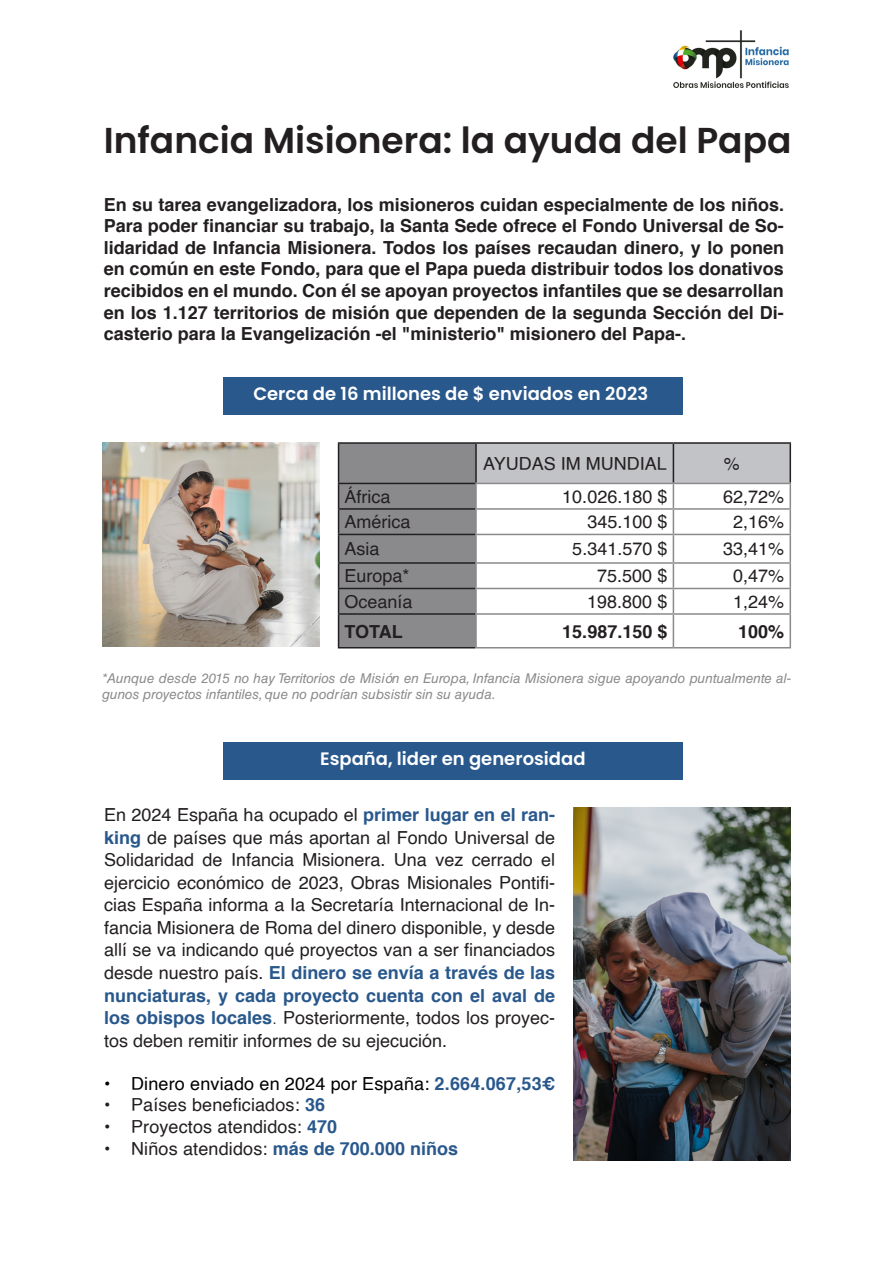
<style>
.page{position:relative;width:893px;height:1263px;background:#fff}
.page>*{position:absolute;margin:0;border:0;box-sizing:border-box;transform-origin:0 0}
.t1{font:600 36px "Poppins";color:#231f20}
.t2{font:18px/22.5px "Helvetica";color:#231f20;text-align:justify}
.t3{font:700 18px/21.6px "Helvetica";color:#231f20;text-align:justify}
.t4{font:600 18px "Poppins";color:#fff}
.t5{font:18px "Helvetica";letter-spacing:.01em;color:#000}
.t6{font:700 18px "Helvetica";color:#29588c}
.t7{font:italic 13.5px/16.2px "Helvetica LT Std";color:#8a8a8d}
.s1{font-weight:700;color:#29588c}
.s2{font-family:"Helvetica LT Std";font-weight:300}
.s3{font-weight:400;color:#231f20}
</style>
<div class="page">
<div style="left:223px;top:377px;width:459px;height:38px;background:#29588c"></div>
<img style="left:673px;top:30px;width:116px;height:58px">
<img style="left:102px;top:442px;width:218px;height:204px">
<hr style="left:338px;top:442px;width:138px;height:2px;background:#231f20">
<hr style="left:476px;top:442px;width:197px;height:2px;background:#231f20">
<hr style="left:673px;top:442px;width:118px;height:2px;background:#231f20">
<hr style="left:789px;top:444px;width:2px;height:39px;background:#231f20">
<hr style="left:673px;top:483px;width:118px;height:1px;background:#8a8a8d">
<hr style="left:789px;top:484px;width:2px;height:24px;background:#8a8a8d">
<hr style="left:673px;top:508px;width:118px;height:2px;background:#8a8a8d">
<hr style="left:789px;top:510px;width:2px;height:24px;background:#8a8a8d">
<hr style="left:673px;top:534px;width:118px;height:1px;background:#8a8a8d">
<hr style="left:789px;top:535px;width:2px;height:27px;background:#8a8a8d">
<hr style="left:673px;top:562px;width:118px;height:2px;background:#8a8a8d">
<hr style="left:789px;top:564px;width:2px;height:24px;background:#8a8a8d">
<hr style="left:673px;top:588px;width:118px;height:1px;background:#8a8a8d">
<svg style="left:338px;top:443px;width:452px;height:205px"></svg>
<hr style="left:789px;top:589px;width:2px;height:24px;background:#8a8a8d">
<hr style="left:475px;top:613px;width:198px;height:2px;background:#8a8a8d">
<hr style="left:475px;top:615px;width:2px;height:32px;background:#8a8a8d">
<hr style="left:673px;top:613px;width:118px;height:2px;background:#8a8a8d">
<hr style="left:673px;top:615px;width:1px;height:32px;background:#8a8a8d">
<hr style="left:789px;top:615px;width:2px;height:32px;background:#8a8a8d">
<hr style="left:475px;top:647px;width:198px;height:1px;background:#8a8a8d">
<hr style="left:673px;top:647px;width:118px;height:1px;background:#8a8a8d">
<div style="left:223px;top:742px;width:459px;height:38px;background:#29588c"></div>
<img style="left:573px;top:808px;width:218px;height:353px">
<p class="t1" style="left:104px;top:119px;width:689px">Infancia Misionera: la ayuda del Papa</p>
<p class="t3" style="left:104px;top:194px;width:682px">En su tarea evangelizadora, los misioneros cuidan especialmente de los niños.<br>Para poder financiar su trabajo, la Santa Sede ofrece el Fondo Universal de So&shy;lidaridad de Infancia Misionera. Todos los países recaudan dinero, y lo ponen en común en este Fondo, para que el Papa pueda distribuir todos los donativos recibidos en el mundo. Con él se apoyan proyectos infantiles que se desarrollan en los 1.127 territorios de misión que dependen de la segunda Sección del Di&shy;casterio para la Evangelización -el "ministerio" misionero del Papa-.</p>
<p class="t4" style="left:253px;top:383px;width:396px">Cerca de 16 millones de $ enviados en 2023</p>
<p class="t2" style="left:483px;top:453px;width:185px">AYUDAS IM MUNDIAL</p>
<p class="t2" style="left:724px;top:453px;width:18px">%</p>
<p class="t2" style="left:345px;top:486px;width:48px">África</p>
<p class="t2" style="left:562px;top:486px;width:107px">10.026.180 $</p>
<p class="t2" style="left:723px;top:486px;width:63px">62,72%</p>
<p class="t2" style="left:345px;top:511px;width:68px">América</p>
<p class="t2" style="left:587px;top:511px;width:82px">345.100 $</p>
<p class="t2" style="left:733px;top:511px;width:53px">2,16%</p>
<p class="t2" style="left:345px;top:538px;width:37px">Asia</p>
<p class="t2" style="left:572px;top:538px;width:97px">5.341.570 $</p>
<p class="t2" style="left:723px;top:538px;width:63px">33,41%</p>
<p class="t2" style="left:345px;top:565px;width:67px">Europa*</p>
<p class="t2" style="left:597px;top:565px;width:72px">75.500 $</p>
<p class="t2" style="left:733px;top:565px;width:53px">0,47%</p>
<p class="t2" style="left:345px;top:591px;width:70px">Oceanía</p>
<p class="t2" style="left:587px;top:591px;width:82px">198.800 $</p>
<p class="t2" style="left:733px;top:591px;width:53px">1,24%</p>
<p class="t3" style="left:345px;top:621px;width:60px">TOTAL</p>
<p class="t3" style="left:562px;top:621px;width:107px">15.987.150 $</p>
<p class="t3" style="left:738px;top:621px;width:48px">100%</p>
<p class="t7" style="left:102px;top:670px;width:691px">*Aunque desde 2015 no hay Territorios de Misión en Europa, Infancia Misionera sigue apoyando puntualmente al&shy;gunos proyectos infantiles, que no podrían subsistir sin su ayuda.</p>
<p class="t4" style="left:320px;top:748px;width:267px">España, lider en generosidad</p>
<p class="t2" style="left:104px;top:804px;width:453px">En 2024 España ha ocupado el <span class="s1">primer lugar en el ran&shy;king</span> de países que más aportan al Fondo Universal de Solidaridad de Infancia Misionera. Una vez cerrado el ejercicio económico de 2023, Obras Misionales Pontifi&shy;cias España informa a Ia Secretaría Internacional de In&shy;fancia Misionera de Roma del dinero disponible, y desde allí se va indicando qué proyectos van a ser financiados desde nuestro país. <span class="s1">El dinero se envía a través de las nunciaturas, y cada proyecto cuenta con el aval de los obispos locales</span><span class="s2">.</span> Posteriormente, todos los proyec&shy;tos deben remitir informes de su ejecución.</p>
<p class="t5" style="left:104px;top:1069px;width:453px">• Dinero enviado en 2024 por España: <span class="s1">2.664.067,53€</span></p>
<p class="t2" style="left:104px;top:1094px;width:223px">• Países beneficiados: <span class="s1">36</span></p>
<p class="t2" style="left:104px;top:1116px;width:235px">• Proyectos atendidos: <span class="s1">470</span></p>
<p class="t6" style="left:104px;top:1134px;width:355px"><span class="s3">• Niños atendidos:</span> más de 700.000 niños</p>
</div>
